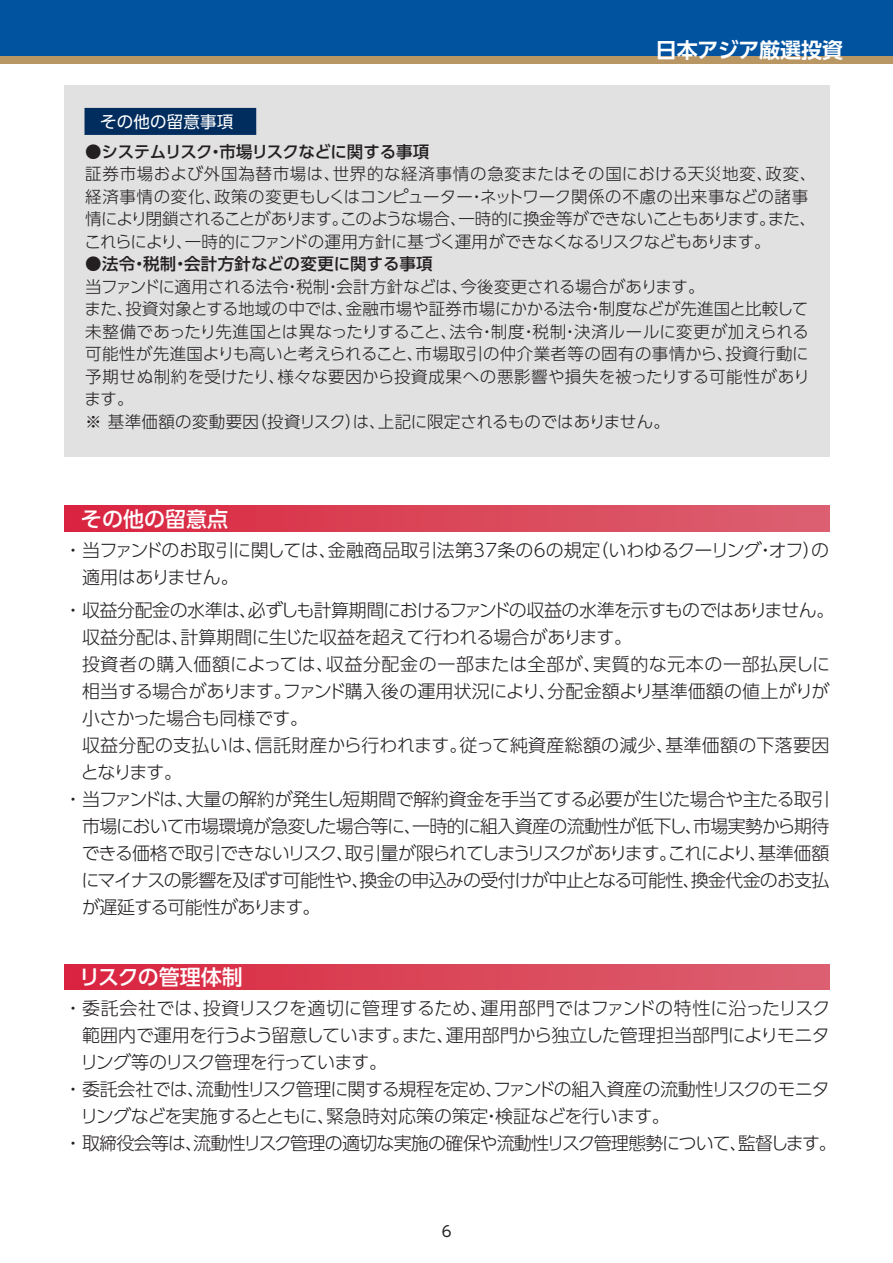
<style>
.page{position:relative;width:893px;height:1263px;background:#fff}
.page>*{position:absolute;margin:0;border:0;box-sizing:border-box;transform-origin:0 0}
.t1{font:500 21px "UD Shin Go Pro";color:#fff}
.t2{font:700 21px "UD Shin Go Pro De";letter-spacing:-.01em;color:#fff}
.t3{font:300 18px/27px "UD Shin Go Pro";letter-spacing:-.035em;color:#231f20}
.t4{font:300 18px "UD Shin Go Pro";letter-spacing:.005em;color:#231f20}
.t5{font:300 18px "UD Shin Go Pro";letter-spacing:-.065em;color:#231f20}
.t6{font:300 18px "UD Shin Go Pro";letter-spacing:.015em;color:#231f20}
.t7{font:300 18px "UD Shin Go Pro";letter-spacing:.035em;color:#231f20}
.t8{font:300 16.5px/22.5px "UD Shin Go Pro";letter-spacing:.005em;color:#231f20}
.t9{font:500 16.5px "UD Shin Go Pro";letter-spacing:-.03em;color:#231f20}
.t10{font:500 16.5px "UD Shin Go Pro";letter-spacing:.015em;color:#231f20}
.t11{font:16.5px "UD Shin Go Pro";letter-spacing:.01em;color:#fff}
.t12{font:15px "UD Shin Go Pro";color:#231f20}
</style>
<div class="page">
<div style="left:0;top:55px;width:893px;height:9px;background:#b99764"></div>
<div style="left:0;top:0;width:893px;height:55px;background:#0153a0"></div>
<div style="left:64px;top:964px;width:765px;height:25px;background:linear-gradient(to right,#da253f,#db6371)"></div>
<div style="left:64px;top:85px;width:765px;height:371px;background:#e1e1e2"></div>
<div style="left:85px;top:109px;width:170px;height:25px;background:#002d5e"></div>
<div style="left:85px;top:108px;width:171px;height:27px;border:2px solid #002d5e"></div>
<div style="left:64px;top:506px;width:765px;height:25px;background:linear-gradient(to right,#da253f,#db6371)"></div>
<p class="t11" style="left:100px;top:108px;width:135px">その他の留意事項</p>
<p class="t2" style="left:656px;top:33px;width:189px">日本アジア厳選投資</p>
<p class="t9" style="left:85px;top:138px;width:346px">●システムリスク・市場リスクなどに関する事項</p>
<p class="t8" style="left:84px;top:162px;width:734px">証券市場および外国為替市場は、世界的な経済事情の急変またはその国における天災地変、政変、経済事情の変化、政策の変更もしくはコンピューター・ネットワーク関係の不慮の出来事などの諸事情により閉鎖されることがあります。このような場合、一時的に換金等ができないこともあります。また、これらにより、一時的にファンドの運用方針に基づく運用ができなくなるリスクなどもあります。</p>
<p class="t10" style="left:85px;top:251px;width:349px">●法令・税制・会計方針などの変更に関する事項</p>
<p class="t8" style="left:85px;top:275px;width:727px">当ファンドに適用される法令・税制・会計方針などは、今後変更される場合があります。<br>また、投資対象とする地域の中では、金融市場や証券市場にかかる法令・制度などが先進国と比較して未整備であったり先進国とは異なったりすること、法令・制度・税制・決済ルールに変更が加えられる可能性が先進国よりも高いと考えられること、市場取引の仲介業者等の固有の事情から、投資行動に予期せぬ制約を受けたり、様々な要因から投資成果への悪影響や損失を被ったりする可能性があります。<br>※ 基準価額の変動要因（投資リスク）は、上記に限定されるものではありません。</p>
<p class="t1" style="left:81px;top:501px;width:149px">その他の留意点</p>
<p class="t3" style="left:82px;top:536px;width:749px;text-indent:-18px">・当ファンドのお取引に関しては、金融商品取引法第37条の6の規定（いわゆるクーリング・オフ）の適用はありません。</p>
<p class="t3" style="left:64px;top:596px;width:772px">・収益分配金の水準は、必ずしも計算期間におけるファンドの収益の水準を示すものではありません。</p>
<p class="t3" style="left:82px;top:623px;width:551px">収益分配は、計算期間に生じた収益を超えて行われる場合があります。</p>
<p class="t7" style="left:82px;top:650px;width:750px">投資者の購入価額によっては、収益分配金の一部または全部が、実質的な元本の一部払戻しに</p>
<p class="t4" style="left:82px;top:677px;width:749px">相当する場合があります。ファンド購入後の運用状況により、分配金額より基準価額の値上がりが</p>
<p class="t3" style="left:82px;top:704px;width:227px">小さかった場合も同様です。</p>
<p class="t6" style="left:82px;top:731px;width:749px">収益分配の支払いは、信託財産から行われます。従って純資産総額の減少、基準価額の下落要因</p>
<p class="t3" style="left:81px;top:758px;width:103px">となります。</p>
<p class="t3" style="left:64px;top:785px;width:767px">・当ファンドは、大量の解約が発生し短期間で解約資金を手当てする必要が生じた場合や主たる取引</p>
<p class="t3" style="left:82px;top:812px;width:749px">市場において市場環境が急変した場合等に、一時的に組入資産の流動性が低下し、市場実勢から期待</p>
<p class="t5" style="left:82px;top:839px;width:749px">できる価格で取引できないリスク、取引量が限られてしまうリスクがあります。これにより、基準価額</p>
<p class="t3" style="left:81px;top:866px;width:750px">にマイナスの影響を及ぼす可能性や、換金の申込みの受付けが中止となる可能性、換金代金のお支払</p>
<p class="t3" style="left:82px;top:893px;width:240px">が遅延する可能性があります。</p>
<p class="t1" style="left:79px;top:959px;width:165px">リスクの管理体制</p>
<p class="t4" style="left:64px;top:994px;width:768px">・委託会社では、投資リスクを適切に管理するため、運用部門ではファンドの特性に沿ったリスク</p>
<p class="t3" style="left:82px;top:1021px;width:749px">範囲内で運用を行うよう留意しています。また、運用部門から独立した管理担当部門によりモニタ</p>
<p class="t3" style="left:80px;top:1048px;width:308px">リング等のリスク管理を行っています。</p>
<p class="t3" style="left:64px;top:1075px;width:767px">・委託会社では、流動性リスク管理に関する規程を定め、ファンドの組入資産の流動性リスクのモニタ</p>
<p class="t3" style="left:80px;top:1102px;width:591px">リングなどを実施するとともに、緊急時対応策の策定・検証などを行います。</p>
<p class="t3" style="left:64px;top:1129px;width:774px">・取締役会等は、流動性リスク管理の適切な実施の確保や流動性リスク管理態勢について、監督します。</p>
<p class="t12" style="left:442px;top:1219px;width:11px">6</p>
</div>
